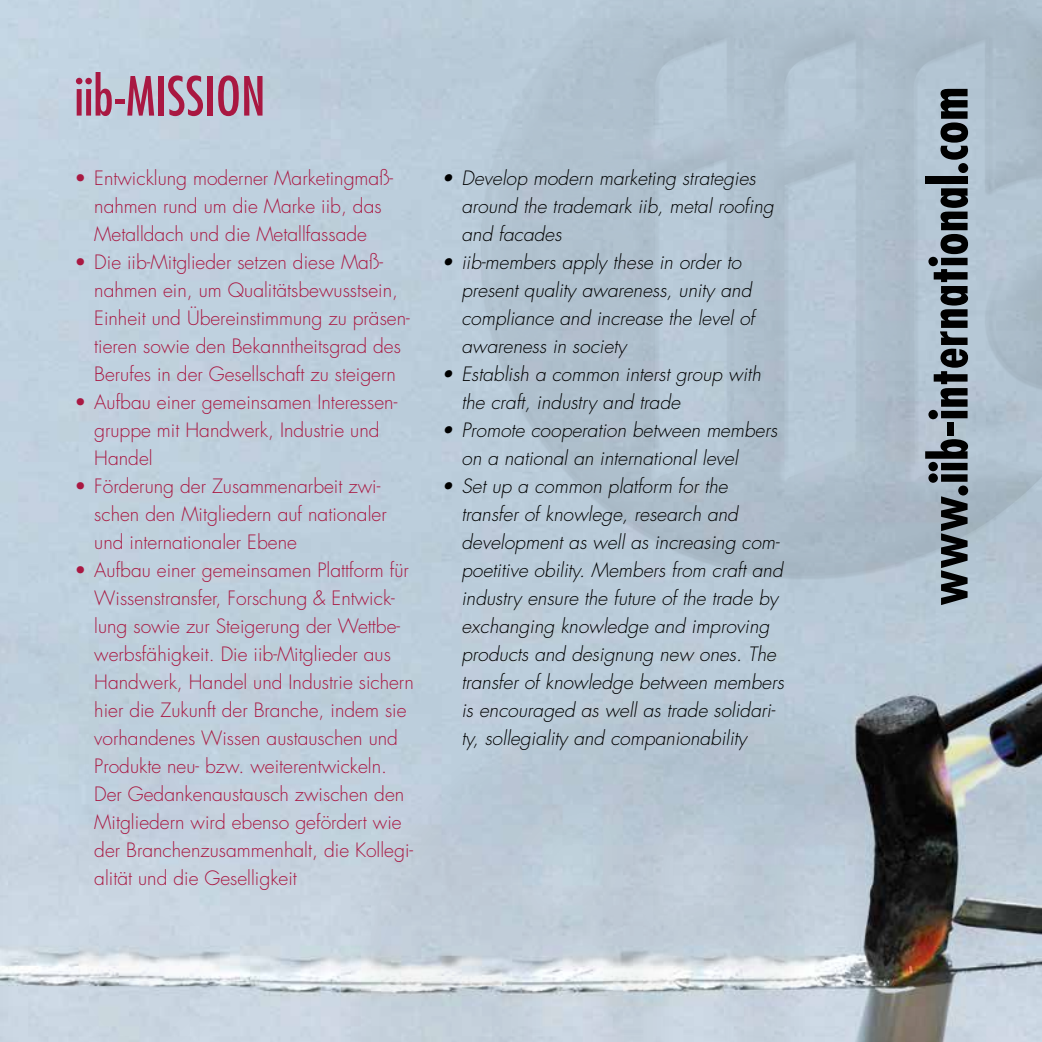
<style>
.page{position:relative;width:1042px;height:1042px;background:#bfd0de}
.page>*{position:absolute;margin:0;border:0;box-sizing:border-box;transform-origin:0 0}
.t1{font:700 condensed 52.5px "Futura";letter-spacing:.01em;color:#000}
.t2{font:condensed 52.5px "Futura";color:#a91842}
.t3{font:300 19.25px/28px "Futura";color:#a91842}
.t4{font:italic 300 19.25px/28px "Futura";color:#000}
</style>
<div class="page">
<div style="left:0;top:558px;width:245px;height:484px;background:#000;opacity:.2"></div>
<div style="left:420px;top:0;width:622px;height:640px;background:#baccda"></div>
<div style="left:456px;top:0;width:586px;height:503px;background:#baccda"></div>
<div style="left:493px;top:6px;width:549px;height:599px;background:#b1c2cf"></div>
<div style="left:324px;top:667px;width:711px;height:375px;background:#000;opacity:.2"></div>
<h1 class="t2" style="left:74px;top:65px;width:193px">iib-MISSION</h1>
<p class="t3" style="left:74px;top:164px;width:320px;text-align:center">• Entwicklung moderner Marketingmaß&shy;nahmen rund um die Marke iib, das<br>Metalldach und die Metallfassade</p>
<p class="t3" style="left:94px;top:248px;width:317px;text-indent:-20px">• Die iib-Mitglieder setzen diese Maß&shy;nahmen ein, um Qualitätsbewusstsein, Einheit und Übereinstimmung zu präsen&shy;tieren sowie den Bekanntheitsgrad des Berufes in der Gesellschaft zu steigern</p>
<p class="t3" style="left:94px;top:388px;width:304px;text-indent:-20px">• Aufbau einer gemeinsamen Interessen&shy;gruppe mit Handwerk, Industrie und<br>Handel</p>
<p class="t3" style="left:94px;top:472px;width:294px;text-indent:-20px">• Förderung der Zusammenarbeit zwi&shy;schen den Mitgliedern auf nationaler und internationaler Ebene</p>
<p class="t3" style="left:94px;top:556px;width:321px;text-indent:-20px">• Aufbau einer gemeinsamen Plattform für Wissenstransfer, Forschung &amp; Entwick&shy;lung sowie zur Steigerung der Wettbe&shy;werbsfähigkeit. Die iib-Mitglieder aus Handwerk, Handel und Industrie sichern hier die Zukunft der Branche, indem sie vorhandenes Wissen austauschen und Produkte neu- bzw. weiterentwickeln.<br>Der Gedankenaustausch zwischen den Mitgliedern wird ebenso gefördert wie der Branchenzusammenhalt, die Kollegi&shy;alität und die Geselligkeit</p>
<p class="t4" style="left:461px;top:164px;width:314px;text-indent:-20px">• Develop modern marketing strategies around the trademark iib, metal roofing and facades</p>
<p class="t4" style="left:461px;top:248px;width:294px;text-indent:-20px">• iib-members apply these in order to present quality awareness, unity and compliance and increase the level of awareness in society</p>
<p class="t4" style="left:461px;top:360px;width:301px;text-indent:-20px">• Establish a common interst group with the craft, industry and trade</p>
<p class="t4" style="left:461px;top:416px;width:317px;text-indent:-20px">• Promote cooperation between members on a national an international level</p>
<p class="t4" style="left:461px;top:472px;width:324px;text-indent:-20px">• Set up a common platform for the transfer of knowlege, research and development as well as increasing com&shy;poetitive obility. Members from craft and industry ensure the future of the trade by exchanging knowledge and improving products and designung new ones. The transfer of knowledge between members is encouraged as well as trade solidari&shy;ty, sollegiality and companionability</p>
<h1 class="t1" style="left:915px;top:606px;width:520px;rotate:-90deg">www.iib-international.com</h1>
</div>
